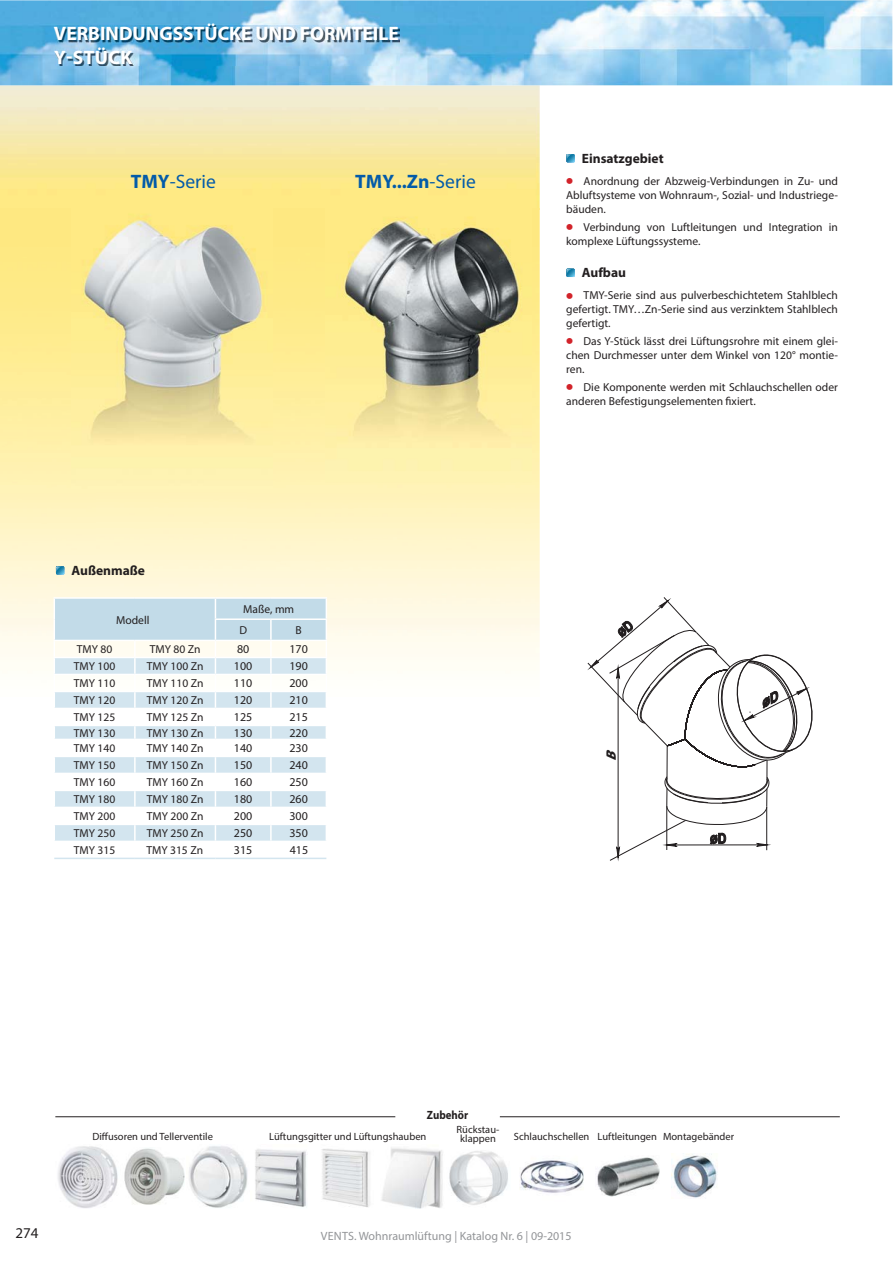
<style>
.page{position:relative;width:893px;height:1263px;background:#fff}
.page>*{position:absolute;margin:0;border:0;box-sizing:border-box;transform-origin:0 0}
.t1{font:700 19.5px/23.4px "Myriad Pro";color:#fff}
.t2{font:700 19.5px "Myriad Pro";color:#035ba9}
.t3{font:19.5px "Myriad Pro";color:#035ba9}
.t4{font:15px "Myriad Pro";color:#231f20}
.t5{font:italic 900 13.65px "Myriad Pro";color:#221e1f}
.t6{font:700 13.5px "Myriad Pro";color:#231f20}
.t7{font:12px "Myriad Pro";color:#231f20}
.t8{font:12px "Myriad Pro";color:#939598}
.t9{font:700 12px "Myriad Pro";color:#231f20;scale:.9 1}
.t10{font:11.55px/13.8px "Myriad Pro";color:#231f20;text-align:justify}
.t11{font:10.5px/9px "Myriad Pro";color:#231f20;text-align:center}
.s1{font-weight:700}
.s2{font-weight:400}
.s3{font-family:"Free Set C";font-weight:700;font-size:17.25px;color:#d2232a}
</style>
<div class="page">
<img style="left:491px;top:209px;width:49px;height:453px">
<img style="left:0;top:0;width:892px;height:85px">
<img style="left:56px;top:26px;width:344px;height:40px">
<svg style="left:566px;top:154px;width:9px;height:8px"></svg>
<svg style="left:566px;top:268px;width:9px;height:9px"></svg>
<img style="left:71px;top:203px;width:201px;height:286px">
<img style="left:326px;top:206px;width:205px;height:277px">
<svg style="left:54px;top:598px;width:273px;height:260px"></svg>
<hr style="left:54px;top:841px;width:217px;height:1px;background:#fff">
<hr style="left:271px;top:841px;width:56px;height:1px;background:#fff">
<hr style="left:54px;top:858px;width:81px;height:1px;background:#d3e5ef">
<hr style="left:215px;top:858px;width:56px;height:1px;background:#d3e5ef">
<hr style="left:271px;top:858px;width:55px;height:1px;background:#d3e5ef">
<hr style="left:135px;top:858px;width:80px;height:1px;background:#d3e5ef">
<svg style="left:56px;top:566px;width:8px;height:9px"></svg>
<svg style="left:587px;top:597px;width:226px;height:264px"></svg>
<hr style="left:55px;top:1117px;width:340px;height:1px;background:#231f20">
<hr style="left:500px;top:1117px;width:340px;height:1px;background:#231f20">
<img style="left:58px;top:1146px;width:60px;height:62px">
<img style="left:189px;top:1146px;width:117px;height:62px">
<img style="left:322px;top:1149px;width:48px;height:58px">
<img style="left:381px;top:1147px;width:127px;height:61px">
<img style="left:520px;top:1160px;width:63px;height:33px">
<img style="left:597px;top:1157px;width:62px;height:40px">
<img style="left:672px;top:1153px;width:45px;height:45px">
<img style="left:124px;top:1148px;width:61px;height:57px">
<h1 class="t1" style="left:54px;top:22px;width:346px">VERBINDUNGSSTÜCKE UND FORMTEILE<br>Y-STÜCK</h1>
<h1 class="t3" style="left:131px;top:174px;width:87px"><span class="s1">TMY</span>-Serie</h1>
<h1 class="t2" style="left:355px;top:170px;width:122px">TMY...Zn<span class="s2">-Serie</span></h1>
<p class="t6" style="left:72px;top:562px;width:75px">Außenmaße</p>
<p class="t10" style="left:116px;top:614px;width:35px">Modell</p>
<p class="t10" style="left:239px;top:599px;width:56px;line-height:21.3px;text-indent:4px">Maße, mm<br>D</p>
<p class="t10" style="left:295px;top:624px;width:8px">B</p>
<p class="t10" style="left:77px;top:643px;width:37px">TMY 80</p>
<p class="t10" style="left:150px;top:643px;width:52px">TMY 80 Zn</p>
<p class="t7" style="left:237px;top:645px;width:14px">80</p>
<p class="t7" style="left:289px;top:645px;width:20px">170</p>
<p class="t10" style="left:74px;top:660px;width:43px">TMY 100</p>
<p class="t10" style="left:147px;top:660px;width:58px">TMY 100 Zn</p>
<p class="t7" style="left:234px;top:662px;width:20px">100</p>
<p class="t7" style="left:289px;top:662px;width:20px">190</p>
<p class="t10" style="left:74px;top:677px;width:43px">TMY 110</p>
<p class="t10" style="left:147px;top:677px;width:58px">TMY 110 Zn</p>
<p class="t7" style="left:234px;top:679px;width:20px">110</p>
<p class="t7" style="left:289px;top:679px;width:20px">200</p>
<p class="t10" style="left:74px;top:694px;width:43px">TMY 120</p>
<p class="t10" style="left:147px;top:694px;width:58px">TMY 120 Zn</p>
<p class="t7" style="left:234px;top:696px;width:20px">120</p>
<p class="t7" style="left:289px;top:696px;width:20px">210</p>
<p class="t10" style="left:74px;top:711px;width:43px">TMY 125</p>
<p class="t10" style="left:147px;top:711px;width:58px">TMY 125 Zn</p>
<p class="t7" style="left:234px;top:713px;width:20px">125</p>
<p class="t7" style="left:289px;top:713px;width:20px">215</p>
<p class="t10" style="left:74px;top:727px;width:43px">TMY 130</p>
<p class="t10" style="left:147px;top:727px;width:58px">TMY 130 Zn</p>
<p class="t7" style="left:234px;top:728px;width:20px">130</p>
<p class="t7" style="left:289px;top:728px;width:20px">220</p>
<p class="t10" style="left:74px;top:742px;width:43px">TMY 140</p>
<p class="t10" style="left:147px;top:742px;width:58px">TMY 140 Zn</p>
<p class="t7" style="left:234px;top:744px;width:20px">140</p>
<p class="t7" style="left:289px;top:744px;width:20px">230</p>
<p class="t10" style="left:74px;top:759px;width:43px">TMY 150</p>
<p class="t10" style="left:147px;top:759px;width:58px">TMY 150 Zn</p>
<p class="t7" style="left:234px;top:761px;width:20px">150</p>
<p class="t7" style="left:289px;top:761px;width:20px">240</p>
<p class="t10" style="left:74px;top:776px;width:43px">TMY 160</p>
<p class="t10" style="left:147px;top:776px;width:58px">TMY 160 Zn</p>
<p class="t7" style="left:234px;top:778px;width:20px">160</p>
<p class="t7" style="left:289px;top:778px;width:20px">250</p>
<p class="t10" style="left:74px;top:793px;width:43px">TMY 180</p>
<p class="t10" style="left:147px;top:793px;width:58px">TMY 180 Zn</p>
<p class="t7" style="left:234px;top:795px;width:20px">180</p>
<p class="t7" style="left:289px;top:795px;width:20px">260</p>
<p class="t10" style="left:74px;top:810px;width:43px">TMY 200</p>
<p class="t10" style="left:147px;top:810px;width:58px">TMY 200 Zn</p>
<p class="t7" style="left:234px;top:812px;width:20px">200</p>
<p class="t7" style="left:289px;top:812px;width:20px">300</p>
<p class="t10" style="left:74px;top:827px;width:43px">TMY 250</p>
<p class="t10" style="left:147px;top:827px;width:58px">TMY 250 Zn</p>
<p class="t7" style="left:234px;top:829px;width:20px">250</p>
<p class="t7" style="left:289px;top:829px;width:20px">350</p>
<p class="t10" style="left:74px;top:844px;width:43px">TMY 315</p>
<p class="t10" style="left:146px;top:844px;width:58px">TMY 315 Zn</p>
<p class="t7" style="left:234px;top:846px;width:20px">315</p>
<p class="t7" style="left:290px;top:846px;width:20px">415</p>
<p class="t6" style="left:582px;top:150px;width:83px">Einsatzgebiet</p>
<p class="t10" style="left:566px;top:175px;width:273px"><span class="s3">•</span> Anordnung der Abzweig-Verbindungen in Zu- und Abluftsysteme von Wohnraum-, Sozial- und Industriege&shy;bäuden.</p>
<p class="t10" style="left:566px;top:221px;width:273px"><span class="s3">•</span> Verbindung von Luftleitungen und Integration in komplexe Lüftungssysteme.</p>
<p class="t6" style="left:582px;top:264px;width:46px">Aufbau</p>
<p class="t10" style="left:566px;top:289px;width:273px"><span class="s3">•</span> TMY-Serie sind aus pulverbeschichtetem Stahlblech gefertigt. TMY…Zn-Serie sind aus verzinktem Stahlblech gefertigt.</p>
<p class="t10" style="left:566px;top:335px;width:273px"><span class="s3">•</span> Das Y-Stück lässt drei Lüftungsrohre mit einem glei&shy;chen Durchmesser unter dem Winkel von 120° montie&shy;ren.</p>
<p class="t10" style="left:566px;top:381px;width:273px"><span class="s3">•</span> Die Komponente werden mit Schlauchschellen oder anderen Befestigungselementen fixiert.</p>
<p class="t5" style="left:603px;top:761px;width:10px;rotate:-90deg">B</p>
<p class="t9" style="left:427px;top:1108px;width:47px">Zubehör</p>
<p class="t11" style="left:457px;top:1126px;width:44px">Rückstau&shy;klappen</p>
<p class="t11" style="left:92px;top:1133px;width:122px">Diffusoren und Tellerventile</p>
<p class="t11" style="left:269px;top:1133px;width:159px">Lüftungsgitter und Lüftungshauben</p>
<p class="t11" style="left:514px;top:1133px;width:222px">Schlauchschellen Luftleitungen Montagebänder</p>
<p class="t4" style="left:15px;top:1227px;width:25px">274</p>
<p class="t8" style="left:321px;top:1231px;width:252px">VENTS. Wohnraumlüftung | Katalog Nr. 6 | 09-2015</p>
</div>
